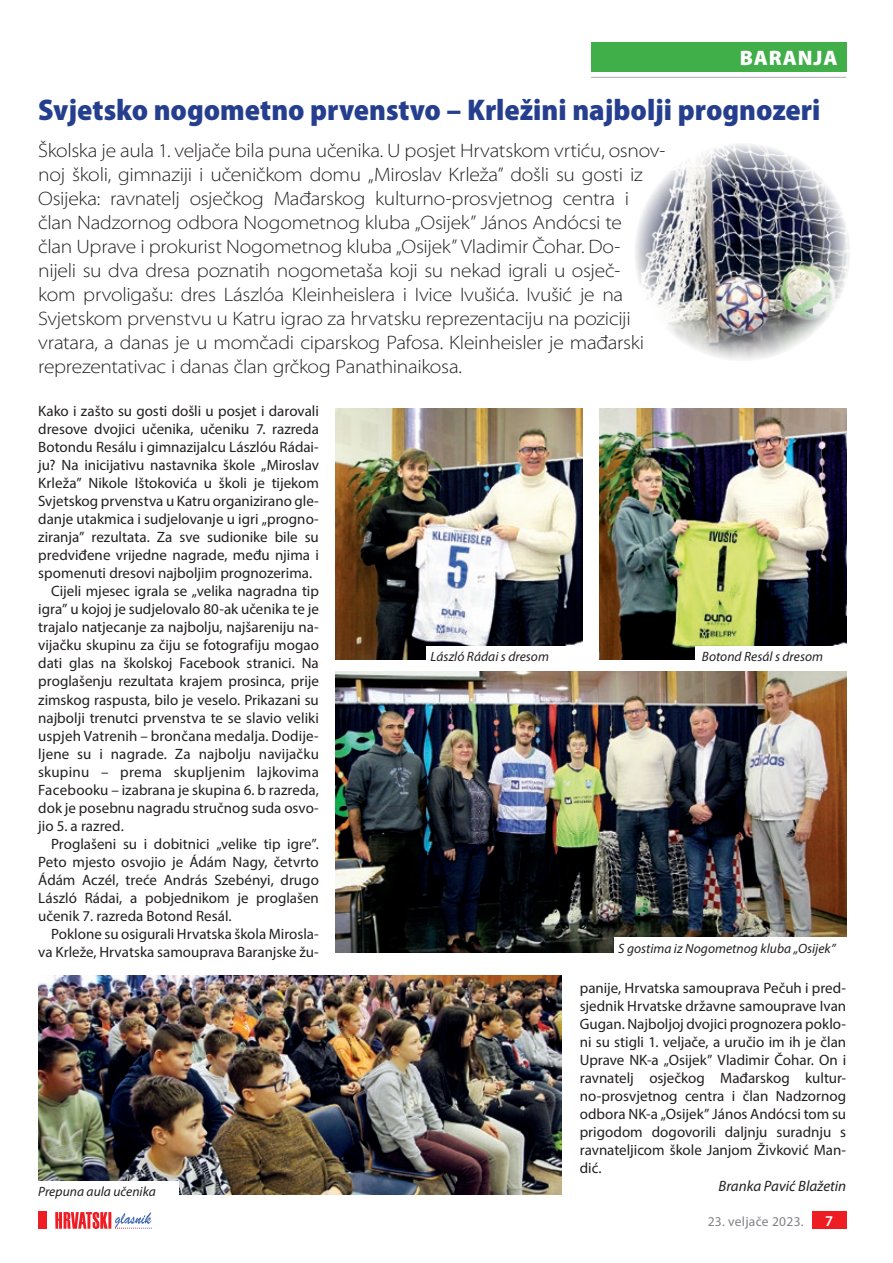
<style>
.page{position:relative;width:893px;height:1263px;background:#fff}
.page>*{position:absolute;margin:0;border:0;box-sizing:border-box;transform-origin:0 0}
.t1{font:900 semi-condensed 30px "Myriad Pro";color:#253f8e}
.t2{font:900 21px "Myriad Pro";letter-spacing:.04em;color:#fff}
.t3{font:300 semi-expanded 19.5px/24px "Myriad Pro";letter-spacing:-.015em;color:#231f20}
.t4{font:15px/18px "Myriad Pro";color:#231f20;text-align:justify}
.t5{font:italic 15px "Myriad Pro";letter-spacing:-.005em;color:#231f20}
.t6{font:600 15px "Myriad Pro";color:#fff}
.t7{font:italic 13.5px "Myriad Pro";color:#231f20}
.t8{font:13.5px "Myriad Pro";letter-spacing:.02em;color:#808285}
</style>
<div class="page">
<div style="left:812px;top:1212px;width:34px;height:17px;background:#ee1d23"></div>
<svg style="left:55px;top:1212px;width:97px;height:17px"></svg>
<div style="left:38px;top:1212px;width:9px;height:17px;background:#ee1d23"></div>
<div style="left:591px;top:43px;width:255px;height:29px;background:#40ae49"></div>
<hr style="left:591px;top:77px;width:255px;height:1px;background:#a8a9ad">
<img style="left:336px;top:672px;width:510px;height:280px">
<img style="left:38px;top:976px;width:523px;height:219px">
<img style="left:336px;top:408px;width:247px;height:251px">
<img style="left:600px;top:408px;width:246px;height:251px">
<img style="left:635px;top:144px;width:215px;height:216px">
<div style="left:34px;top:1181px;width:145px;height:19px;background:#fff"></div>
<div style="left:614px;top:938px;width:247px;height:19px;background:#fff"></div>
<div style="left:695px;top:646px;width:188px;height:19px;background:#fff"></div>
<div style="left:426px;top:646px;width:165px;height:19px;background:#fff"></div>
<h2 class="t2" style="left:740px;top:44px;width:99px">BARANJA</h2>
<h1 class="t1" style="left:38px;top:90px;width:784px">Svjetsko nogometno prvenstvo – Krležini najbolji prognozeri</h1>
<p class="t3" style="left:38px;top:138px;width:629px">Školska je aula 1. veljače bila puna učenika. U posjet Hrvatskom vrtiću, osnov&shy;noj školi, gimnaziji i učeničkom domu „Miroslav Krleža” došli su gosti iz Osijeka: ravnatelj osječkog Mađarskog kulturno-prosvjetnog centra i član Nadzornog odbora Nogometnog kluba „Osijek” János Andócsi te<br>član Uprave i prokurist Nogometnog kluba „Osijek” Vladimir Čohar. Do-<br>nijeli su dva dresa poznatih nogometaša koji su nekad igrali u osječ-<br>kom prvoligašu: dres Lászlóa Kleinheislera i Ivice Ivušića. Ivušić je na Svjetskom prvenstvu u Katru igrao za hrvatsku reprezentaciju na poziciji vratara, a danas je u momčadi ciparskog Pafosa. Kleinheisler je mađarski reprezentativac i danas član grčkog Panathinaikosa.</p>
<p class="t4" style="left:38px;top:402px;width:282px">Kako i zašto su gosti došli u posjet i darovali</p>
<p class="t4" style="left:38px;top:420px;width:282px">dresove dvojici učenika, učeniku 7. razreda</p>
<p class="t4" style="left:38px;top:438px;width:282px">Botondu Resálu i gimnazijalcu Lászlóu Rádai-</p>
<p class="t4" style="left:38px;top:456px;width:282px">ju? Na inicijativu nastavnika škole „Miroslav</p>
<p class="t4" style="left:38px;top:474px;width:282px">Krleža” Nikole Ištokovića u školi je tijekom</p>
<p class="t4" style="left:38px;top:492px;width:282px">Svjetskog prvenstva u Katru organizirano gle-</p>
<p class="t4" style="left:38px;top:510px;width:282px">danje utakmica i sudjelovanje u igri „progno-</p>
<p class="t4" style="left:38px;top:528px;width:282px">ziranja” rezultata. Za sve sudionike bile su</p>
<p class="t4" style="left:38px;top:546px;width:282px">predviđene vrijedne nagrade, među njima i</p>
<p class="t4" style="left:38px;top:564px;width:275px">spomenuti dresovi najboljim prognozerima.</p>
<p class="t4" style="left:51px;top:582px;width:269px">Cijeli mjesec igrala se „velika nagradna tip</p>
<p class="t4" style="left:38px;top:600px;width:282px">igra” u kojoj je sudjelovalo 80-ak učenika te je</p>
<p class="t4" style="left:38px;top:618px;width:282px">trajalo natjecanje za najbolju, najšareniju na-</p>
<p class="t4" style="left:38px;top:636px;width:282px">vijačku skupinu za čiju se fotografiju mogao</p>
<p class="t4" style="left:38px;top:654px;width:282px">dati glas na školskoj Facebook stranici. Na</p>
<p class="t4" style="left:38px;top:672px;width:282px">proglašenju rezultata krajem prosinca, prije</p>
<p class="t4" style="left:38px;top:690px;width:282px">zimskog raspusta, bilo je veselo. Prikazani su</p>
<p class="t4" style="left:38px;top:708px;width:282px">najbolji trenutci prvenstva te se slavio veliki</p>
<p class="t4" style="left:38px;top:726px;width:282px">uspjeh Vatrenih – brončana medalja. Dodije-</p>
<p class="t4" style="left:38px;top:744px;width:282px">ljene su i nagrade. Za najbolju navijačku</p>
<p class="t4" style="left:38px;top:762px;width:282px">skupinu – prema skupljenim lajkovima</p>
<p class="t4" style="left:38px;top:780px;width:282px">Facebooku – izabrana je skupina 6. b razreda,</p>
<p class="t4" style="left:38px;top:798px;width:282px">dok je posebnu nagradu stručnog suda osvo-</p>
<p class="t4" style="left:38px;top:816px;width:87px">jio 5. a razred.</p>
<p class="t4" style="left:51px;top:834px;width:269px">Proglašeni su i dobitnici „velike tip igre”.</p>
<p class="t4" style="left:38px;top:852px;width:282px">Peto mjesto osvojio je Ádám Nagy, četvrto</p>
<p class="t4" style="left:38px;top:870px;width:282px">Ádám Aczél, treće András Szebényi, drugo</p>
<p class="t4" style="left:38px;top:888px;width:282px">László Rádai, a pobjednikom je proglašen</p>
<p class="t4" style="left:38px;top:906px;width:195px">učenik 7. razreda Botond Resál.</p>
<p class="t4" style="left:51px;top:924px;width:269px">Poklone su osigurali Hrvatska škola Mirosla-</p>
<p class="t4" style="left:38px;top:942px;width:282px">va Krleže, Hrvatska samouprava Baranjske žu-</p>
<p class="t7" style="left:38px;top:1183px;width:119px">Prepuna aula učenika</p>
<p class="t7" style="left:431px;top:648px;width:120px">László Rádai s dresom</p>
<p class="t7" style="left:702px;top:648px;width:123px">Botond Resál s dresom</p>
<p class="t7" style="left:618px;top:940px;width:219px">S gostima iz Nogometnog kluba „Osijek”</p>
<p class="t4" style="left:580px;top:978px;width:268px">panije, Hrvatska samouprava Pečuh i pred&shy;sjednik Hrvatske državne samouprave Ivan Gugan. Najboljoj dvojici prognozera poklo&shy;ni su stigli 1. veljače, a uručio im ih je član Uprave NK-a „Osijek” Vladimir Čohar. On i ravnatelj osječkog Mađarskog kultur&shy;no-prosvjetnog centra i član Nadzornog odbora NK-a „Osijek” János Andócsi tom su prigodom dogovorili daljnju suradnju s ravnateljicom škole Janjom Živković Man&shy;dić.</p>
<p class="t5" style="left:719px;top:1176px;width:129px">Branka Pavić Blažetin</p>
<p class="t8" style="left:708px;top:1213px;width:98px">23. veljače 2023.</p>
<p class="t6" style="left:825px;top:1211px;width:10px">7</p>
</div>
